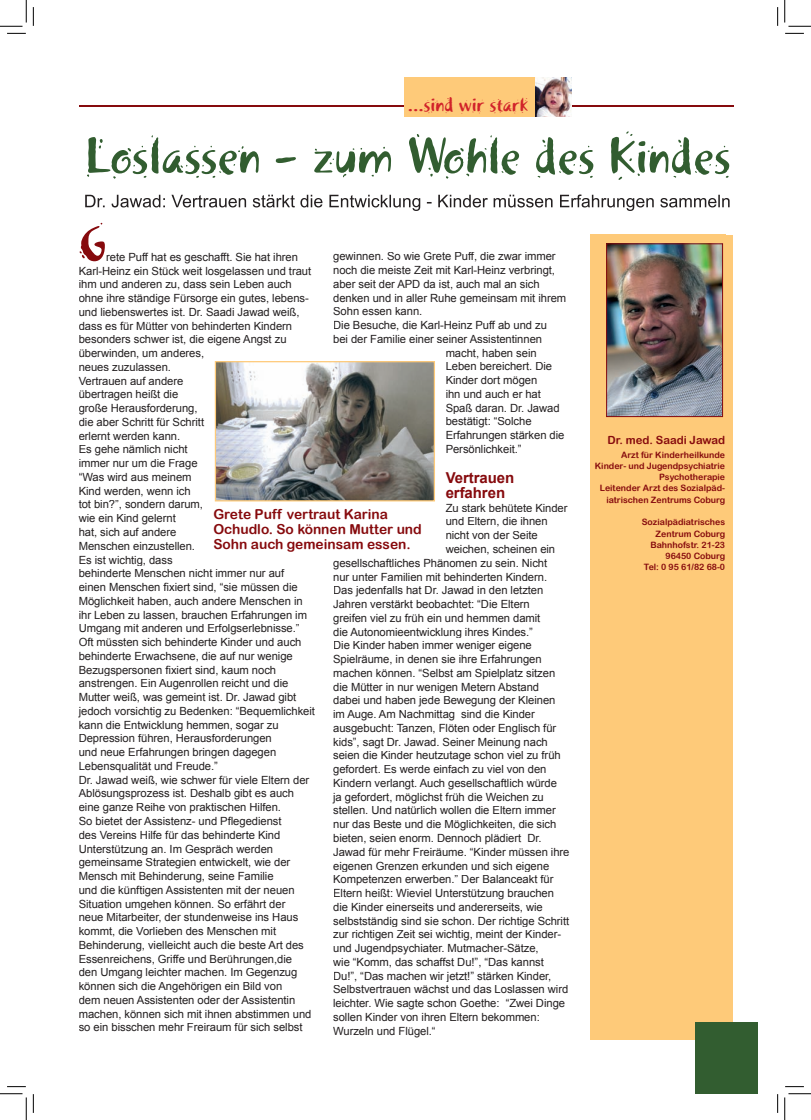
<style>
.page{position:relative;width:811px;height:1120px;background:#fff}
.page>*{position:absolute;margin:0;border:0;box-sizing:border-box;transform-origin:0 0}
.t1{font:50px "Khaki Two";color:#325d30}
.t2{font:50px "Khaki Two";color:#860a0d}
.t3{font:20px "Khaki Two";color:#d1232a}
.t4{font:700 15px/15px "Arial";letter-spacing:-.005em;color:#860a0d}
.t5{font:13.75px/15px "Arial Rounded MT Bold";color:#860a0d}
.t6{font:11.25px/13.8px "Arial";letter-spacing:-.005em;color:#231f20}
.t7{font:11.25px "Arial Rounded MT Bold";color:#860a0d}
.t8{font:8.75px/11.2px "Arial Rounded MT Bold";color:#860a0d;text-align:right}
</style>
<div class="page">
<div style="left:708px;top:235px;width:24px;height:805px;background:#feca79"></div>
<div style="left:590px;top:234px;width:135px;height:804px;background:#feca79"></div>
<img style="left:606px;top:243px;width:117px;height:174px">
<svg style="left:85px;top:194px;width:645px;height:17px"></svg>
<svg style="left:215px;top:361px;width:220px;height:140px;background:#969591"></svg>
<hr style="left:80px;top:106px;width:654px;height:1px;background:#860a0d">
<div style="left:404px;top:78px;width:130px;height:39px;background:#feca79"></div>
<img style="left:536px;top:78px;width:35px;height:39px">
<div style="left:695px;top:1022px;width:63px;height:71px;background:#325d30"></div>
<svg style="left:7px;top:33px;width:19px;height:1px"></svg>
<svg style="left:785px;top:33px;width:19px;height:1px"></svg>
<svg style="left:33px;top:7px;width:1px;height:19px"></svg>
<svg style="left:33px;top:1094px;width:1px;height:18px"></svg>
<svg style="left:777px;top:7px;width:1px;height:19px"></svg>
<svg style="left:777px;top:1094px;width:1px;height:18px"></svg>
<svg style="left:0;top:0;width:27px;height:27px"></svg>
<svg style="left:0;top:1093px;width:27px;height:26px"></svg>
<svg style="left:784px;top:0;width:27px;height:27px"></svg>
<svg style="left:784px;top:1093px;width:27px;height:26px"></svg>
<h2 class="t3" style="left:408px;top:93px;width:121px">...sind wir stark</h2>
<h1 class="t1" style="left:85px;top:126px;width:647px">Loslassen - zum Wohle des Kindes</h1>
<h1 class="t2" style="left:79px;top:214px;width:29px">G</h1>
<p class="t6" style="left:79px;top:250px;width:238px;text-indent:27px">rete Puff hat es geschafft. Sie hat ihren Karl-Heinz ein Stück weit losgelassen und traut ihm und anderen zu, dass sein Leben auch ohne ihre ständige Fürsorge ein gutes, lebens&shy;und liebenswertes ist. Dr. Saadi Jawad weiß, dass es für Mütter von behinderten Kindern besonders schwer ist, die eigene Angst zu überwinden, um anderes,<br>neues zuzulassen.<br>Vertrauen auf andere<br>übertragen heißt die<br>große Herausforderung,<br>die aber Schritt für Schritt<br>erlernt werden kann.<br>Es gehe nämlich nicht<br>immer nur um die Frage<br>“Was wird aus meinem<br>Kind werden, wenn ich<br>tot bin?”, sondern darum,<br>wie ein Kind gelernt<br>hat, sich auf andere<br>Menschen einzustellen.<br>Es ist wichtig, dass<br>behinderte Menschen nicht immer nur auf<br>einen Menschen fixiert sind, “sie müssen die Möglichkeit haben, auch andere Menschen in ihr Leben zu lassen, brauchen Erfahrungen im Umgang mit anderen und Erfolgserlebnisse.” Oft müssten sich behinderte Kinder und auch behinderte Erwachsene, die auf nur wenige Bezugspersonen fixiert sind, kaum noch anstrengen. Ein Augenrollen reicht und die Mutter weiß, was gemeint ist. Dr. Jawad gibt jedoch vorsichtig zu Bedenken: “Bequemlichkeit kann die Entwicklung hemmen, sogar zu Depression führen, Herausforderungen<br>und neue Erfahrungen bringen dagegen Lebensqualität und Freude.”<br>Dr. Jawad weiß, wie schwer für viele Eltern der Ablösungsprozess ist. Deshalb gibt es auch eine ganze Reihe von praktischen Hilfen.<br>So bietet der Assistenz- und Pflegedienst<br>des Vereins Hilfe für das behinderte Kind Unterstützung an. Im Gespräch werden gemeinsame Strategien entwickelt, wie der Mensch mit Behinderung, seine Familie<br>und die künftigen Assistenten mit der neuen Situation umgehen können. So erfährt der<br>neue Mitarbeiter, der stundenweise ins Haus kommt, die Vorlieben des Menschen mit Behinderung, vielleicht auch die beste Art des Essenreichens, Griffe und Berührungen,die<br>den Umgang leichter machen. Im Gegenzug können sich die Angehörigen ein Bild von<br>dem neuen Assistenten oder der Assistentin machen, können sich mit ihnen abstimmen und so ein bisschen mehr Freiraum für sich selbst</p>
<p class="t6" style="left:333px;top:249px;width:224px">gewinnen. So wie Grete Puff, die zwar immer</p>
<p class="t6" style="left:333px;top:263px;width:223px">noch die meiste Zeit mit Karl-Heinz verbringt,</p>
<p class="t6" style="left:333px;top:277px;width:208px">aber seit der APD da ist, auch mal an sich</p>
<p class="t6" style="left:333px;top:290px;width:235px">denken und in aller Ruhe gemeinsam mit ihrem</p>
<p class="t6" style="left:333px;top:304px;width:91px">Sohn essen kann.</p>
<p class="t6" style="left:333px;top:318px;width:215px">Die Besuche, die Karl-Heinz Puff ab und zu</p>
<p class="t6" style="left:333px;top:332px;width:210px">bei der Familie einer seiner Assistentinnen</p>
<p class="t6" style="left:446px;top:345px;width:93px">macht, haben sein</p>
<p class="t6" style="left:446px;top:359px;width:108px">Leben bereichert. Die</p>
<p class="t6" style="left:446px;top:373px;width:93px">Kinder dort mögen</p>
<p class="t6" style="left:446px;top:387px;width:97px">ihn und auch er hat</p>
<p class="t6" style="left:446px;top:400px;width:115px">Spaß daran. Dr. Jawad</p>
<p class="t6" style="left:446px;top:414px;width:87px">bestätigt: “Solche</p>
<p class="t6" style="left:446px;top:428px;width:120px">Erfahrungen stärken die</p>
<p class="t6" style="left:446px;top:442px;width:78px">Persönlichkeit.”</p>
<h3 class="t4" style="left:446px;top:470px;width:70px">Vertrauen erfahren</h3>
<p class="t6" style="left:446px;top:500px;width:123px">Zu stark behütete Kinder</p>
<p class="t6" style="left:446px;top:514px;width:104px">und Eltern, die ihnen</p>
<p class="t6" style="left:446px;top:528px;width:94px">nicht von der Seite</p>
<p class="t6" style="left:446px;top:542px;width:111px">weichen, scheinen ein</p>
<p class="t6" style="left:333px;top:555px;width:216px">gesellschaftliches Phänomen zu sein. Nicht</p>
<p class="t6" style="left:333px;top:569px;width:215px">nur unter Familien mit behinderten Kindern.</p>
<p class="t6" style="left:333px;top:583px;width:212px">Das jedenfalls hat Dr. Jawad in den letzten</p>
<p class="t6" style="left:333px;top:597px;width:198px">Jahren verstärkt beobachtet: “Die Eltern</p>
<p class="t6" style="left:333px;top:610px;width:209px">greifen viel zu früh ein und hemmen damit</p>
<p class="t6" style="left:333px;top:624px;width:201px">die Autonomieentwicklung ihres Kindes.”</p>
<p class="t6" style="left:333px;top:638px;width:200px">Die Kinder haben immer weniger eigene</p>
<p class="t6" style="left:333px;top:652px;width:210px">Spielräume, in denen sie ihre Erfahrungen</p>
<p class="t6" style="left:333px;top:665px;width:224px">machen können. “Selbst am Spielplatz sitzen</p>
<p class="t6" style="left:333px;top:679px;width:208px">die Mütter in nur wenigen Metern Abstand</p>
<p class="t6" style="left:333px;top:693px;width:224px">dabei und haben jede Bewegung der Kleinen</p>
<p class="t6" style="left:333px;top:707px;width:203px">im Auge. Am Nachmittag sind die Kinder</p>
<p class="t6" style="left:333px;top:720px;width:225px">ausgebucht: Tanzen, Flöten oder Englisch für</p>
<p class="t6" style="left:333px;top:734px;width:216px">kids”, sagt Dr. Jawad. Seiner Meinung nach</p>
<p class="t6" style="left:333px;top:748px;width:229px">seien die Kinder heutzutage schon viel zu früh</p>
<p class="t6" style="left:333px;top:762px;width:215px">gefordert. Es werde einfach zu viel von den</p>
<p class="t6" style="left:333px;top:775px;width:225px">Kindern verlangt. Auch gesellschaftlich würde</p>
<p class="t6" style="left:333px;top:789px;width:212px">ja gefordert, möglichst früh die Weichen zu</p>
<p class="t6" style="left:333px;top:803px;width:224px">stellen. Und natürlich wollen die Eltern immer</p>
<p class="t6" style="left:333px;top:817px;width:225px">nur das Beste und die Möglichkeiten, die sich</p>
<p class="t6" style="left:333px;top:830px;width:210px">bieten, seien enorm. Dennoch plädiert Dr.</p>
<p class="t6" style="left:333px;top:844px;width:238px">Jawad für mehr Freiräume. “Kinder müssen ihre</p>
<p class="t6" style="left:333px;top:858px;width:218px">eigenen Grenzen erkunden und sich eigene</p>
<p class="t6" style="left:333px;top:872px;width:222px">Kompetenzen erwerben.” Der Balanceakt für</p>
<p class="t6" style="left:333px;top:885px;width:222px">Eltern heißt: Wieviel Unterstützung brauchen</p>
<p class="t6" style="left:333px;top:899px;width:211px">die Kinder einerseits und andererseits, wie</p>
<p class="t6" style="left:333px;top:913px;width:238px">selbstständig sind sie schon. Der richtige Schritt</p>
<p class="t6" style="left:333px;top:927px;width:229px">zur richtigen Zeit sei wichtig, meint der Kinder-</p>
<p class="t6" style="left:333px;top:940px;width:207px">und Jugendpsychiater. Mutmacher-Sätze,</p>
<p class="t6" style="left:333px;top:954px;width:212px">wie “Komm, das schaffst Du!”, “Das kannst</p>
<p class="t6" style="left:333px;top:968px;width:220px">Du!”, “Das machen wir jetzt!” stärken Kinder,</p>
<p class="t6" style="left:333px;top:982px;width:237px">Selbstvertrauen wächst und das Loslassen wird</p>
<p class="t6" style="left:333px;top:995px;width:233px">leichter. Wie sagte schon Goethe: “Zwei Dinge</p>
<p class="t6" style="left:333px;top:1009px;width:208px">sollen Kinder von ihren Eltern bekommen:</p>
<p class="t6" style="left:333px;top:1023px;width:104px">Wurzeln und Flügel.“</p>
<p class="t5" style="left:213px;top:506px;width:210px">Grete Puff vertraut Karina<br>Ochudlo. So können Mutter und<br>Sohn auch gemeinsam essen.</p>
<p class="t7" style="left:607px;top:433px;width:119px">Dr. med. Saadi Jawad</p>
<p class="t8" style="left:595px;top:448px;width:132px">Arzt für Kinderheilkunde<br>Kinder- und Jugendpsychiatrie<br>Psychotherapie<br>Leitender Arzt des Sozialpäd&shy;iatrischen Zentrums Coburg</p>
<p class="t8" style="left:642px;top:516px;width:85px">Sozialpädiatrisches<br>Zentrum Coburg<br>Bahnhofstr. 21-23<br>96450 Coburg<br>Tel: 0 95 61/82 68-0</p>
</div>
